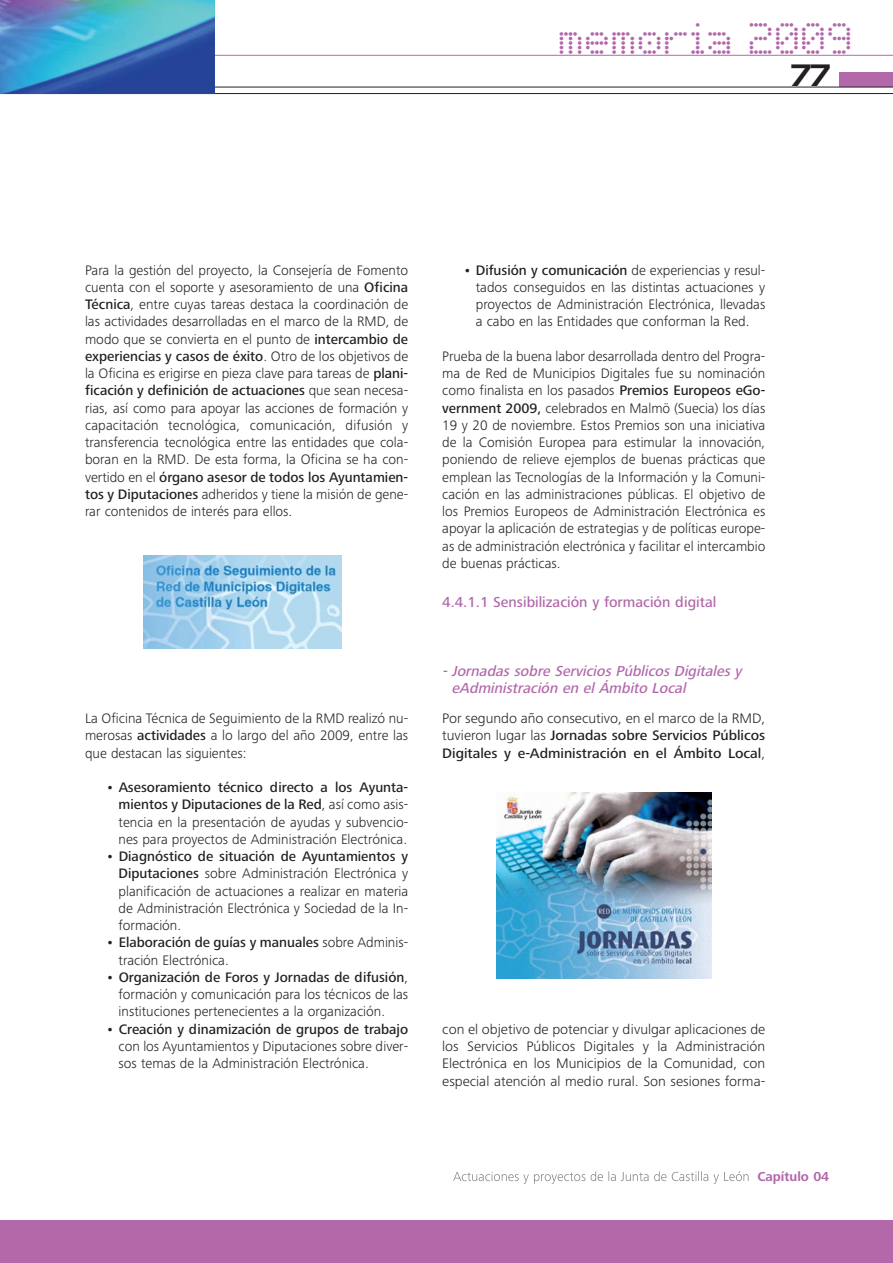
<style>
.page{position:relative;width:893px;height:1263px;background:#fff}
.page>*{position:absolute;margin:0;border:0;box-sizing:border-box;transform-origin:0 0}
.t1{font:36px "Basicdots";color:#b368aa}
.t2{font:30px "Handel Gothic BT";color:#231f20}
.t3{font:italic 500 15px/17.1px "Frutiger Next Pro";color:#b368aa}
.t4{font:500 15px "Frutiger Next Pro";color:#b368aa}
.t5{font:300 14.25px/17.2px "Frutiger Next Pro";color:#231f20;text-align:justify}
.t6{font:300 14.25px/17.2px "Frutiger Next Pro";color:#231f20;text-align:justify;scale:1.04 1}
.t7{font:500 14.25px/17.2px "Frutiger Next Pro";color:#231f20;text-align:justify;scale:1.04 1}
.t8{font:500 14.25px "Frutiger Next Pro";color:#231f20}
.t9{font:700 13.5px "Frutiger Next Pro";color:#b368aa}
.s1{font-weight:500}
.s2{font-weight:300}
</style>
<div class="page">
<div style="left:839px;top:72px;width:54px;height:15px;background:#b368aa"></div>
<svg style="left:453px;top:1171px;width:98px;height:13px"></svg>
<hr style="left:0;top:93px;width:893px;height:1px;background:#231f20">
<hr style="left:0;top:55px;width:893px;height:1px;background:#b368aa">
<div style="left:0;top:1220px;width:893px;height:43px;background:#b368aa"></div>
<hr style="left:0;top:87px;width:893px;height:1px;background:#231f20">
<img style="left:0;top:0;width:214px;height:94px">
<img style="left:144px;top:556px;width:198px;height:92px">
<img style="left:496px;top:793px;width:215px;height:186px">
<h1 class="t1" style="left:560px;top:23px;width:296px">memoria 2009</h1>
<h2 class="t2" style="left:792px;top:64px;width:40px">77</h2>
<p class="t5" style="left:85px;top:262px;width:325px">Para la gestión del proyecto, la Consejería de Fomento cuenta con el soporte y asesoramiento de una <span class="s1">Oficina Técnica</span>, entre cuyas tareas destaca la coordinación de las actividades desarrolladas en el marco de la RMD, de modo que se convierta en el punto de <span class="s1">intercambio de experiencias y casos de éxito</span>. Otro de los objetivos de la Oficina es erigirse en pieza clave para tareas de <span class="s1">plani&shy;ficación y definición de actuaciones</span> que sean necesa&shy;rias, así como para apoyar las acciones de formación y capacitación tecnológica, comunicación, difusión y transferencia tecnológica entre las entidades que cola&shy;boran en la RMD. De esta forma, la Oficina se ha con&shy;vertido en el <span class="s1">órgano asesor de todos los Ayuntamien&shy;tos y Diputaciones</span> adheridos y tiene la misión de gene&shy;rar contenidos de interés para ellos.</p>
<p class="t5" style="left:85px;top:711px;width:325px">La Oficina Técnica de Seguimiento de la RMD realizó nu&shy;merosas <span class="s1">actividades</span> a lo largo del año 2009, entre las que destacan las siguientes:</p>
<p class="t5" style="left:119px;top:780px;width:291px;text-indent:-12px"><span class="s1">• Asesoramiento técnico directo a los Ayunta&shy;mientos y Diputaciones de la Red</span>, así como asis&shy;tencia en la presentación de ayudas y subvencio&shy;nes para proyectos de Administración Electrónica.</p>
<p class="t5" style="left:119px;top:849px;width:291px;text-indent:-12px"><span class="s1">• Diagnóstico de situación de Ayuntamientos y Diputaciones</span> sobre Administración Electrónica y planificación de actuaciones a realizar en materia de Administración Electrónica y Sociedad de la In&shy;formación.</p>
<p class="t5" style="left:119px;top:935px;width:291px;text-indent:-12px"><span class="s1">• Elaboración de guías y manuales</span> sobre Adminis&shy;tración Electrónica.</p>
<p class="t5" style="left:119px;top:970px;width:291px;text-indent:-12px"><span class="s1">• Organización de Foros y Jornadas de difusión</span>, formación y comunicación para los técnicos de las instituciones pertenecientes a la organización.</p>
<p class="t8" style="left:106px;top:1023px;width:303px">• Creación y dinamización de grupos de trabajo</p>
<p class="t5" style="left:119px;top:1039px;width:291px">con los Ayuntamientos y Diputaciones sobre diver&shy;sos temas de la Administración Electrónica.</p>
<p class="t5" style="left:476px;top:262px;width:291px;text-indent:-12px"><span class="s1">• Difusión y comunicación</span> de experiencias y resul&shy;tados conseguidos en las distintas actuaciones y proyectos de Administración Electrónica, llevadas a cabo en las Entidades que conforman la Red.</p>
<p class="t5" style="left:442px;top:349px;width:325px">Prueba de la buena labor desarrollada dentro del Progra&shy;ma de Red de Municipios Digitales fue su nominación como finalista en los pasados <span class="s1">Premios Europeos eGo&shy;vernment 2009,</span> celebrados en Malmö (Suecia) los días 19 y 20 de noviembre. Estos Premios son una iniciativa de la Comisión Europea para estimular la innovación, poniendo de relieve ejemplos de buenas prácticas que emplean las Tecnologías de la Información y la Comuni&shy;cación en las administraciones públicas. El objetivo de los Premios Europeos de Administración Electrónica es apoyar la aplicación de estrategias y de políticas europe&shy;as de administración electrónica y facilitar el intercambio de buenas prácticas.</p>
<p class="t4" style="left:442px;top:596px;width:276px">4.4.1.1 Sensibilización y formación digital</p>
<p class="t3" style="left:452px;top:664px;width:291px;text-indent:-9px">- Jornadas sobre Servicios Públicos Digitales y eAdministración en el Ámbito Local</p>
<p class="t7" style="left:442px;top:711px;width:312px"><span class="s2">Por segundo año consecutivo, en el marco de la RMD, tuvieron lugar las</span> Jornadas sobre Servicios Públicos Digitales y e-Administración en el Ámbito Local<span class="s2">,</span></p>
<p class="t6" style="left:442px;top:1021px;width:312px">con el objetivo de potenciar y divulgar aplicaciones de los Servicios Públicos Digitales y la Administración Electrónica en los Municipios de la Comunidad, con especial atención al medio rural. Son sesiones forma-</p>
<p class="t9" style="left:757px;top:1170px;width:73px">Capítulo 04</p>
</div>
